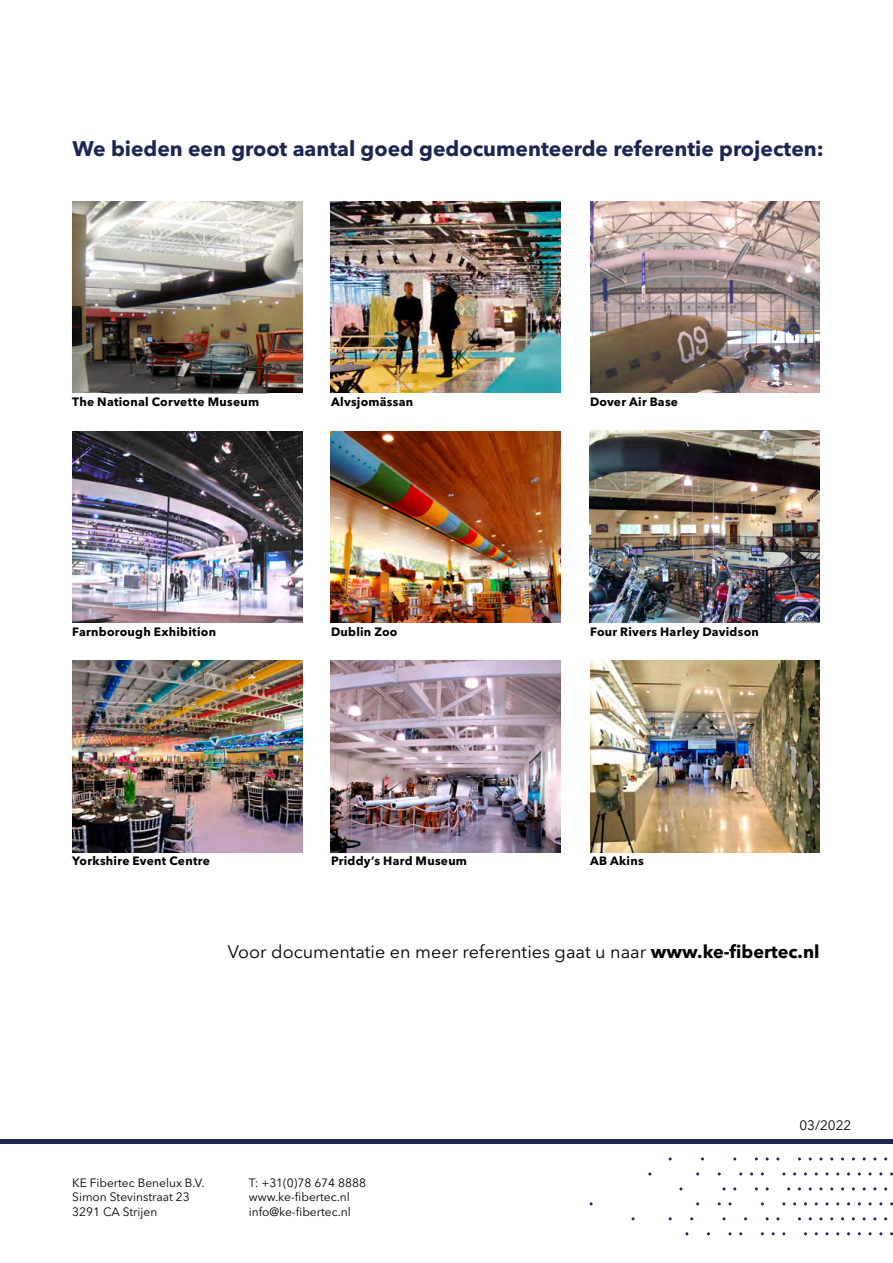
<style>
.page{position:relative;width:893px;height:1263px;background:#fff}
.page>*{position:absolute;margin:0;border:0;box-sizing:border-box;transform-origin:0 0}
.t1{font:700 21px "Avenir Next LT Pro";color:#1d2552}
.t2{font:18px "Avenir Next LT Pro";color:#000}
.t3{font:13.5px "Avenir Next LT Pro";color:#000}
.t4{font:700 12px "Avenir Next LT Pro";letter-spacing:.02em;color:#000}
.t5{font:12px/14.4px "Avenir Next LT Pro";color:#000}
.s1{font-weight:700}
</style>
<div class="page">
<div style="left:0;top:1139px;width:893px;height:5px;background:#1d2552"></div>
<img style="left:72px;top:431px;width:230px;height:191px">
<img style="left:72px;top:661px;width:230px;height:191px">
<img style="left:331px;top:431px;width:229px;height:191px">
<img style="left:331px;top:661px;width:229px;height:191px">
<img style="left:72px;top:202px;width:230px;height:191px">
<div style="left:72px;top:201px;width:230px;height:192px;border:1px solid #000;border-radius:38px"></div>
<img style="left:331px;top:202px;width:229px;height:191px">
<img style="left:590px;top:431px;width:229px;height:191px">
<img style="left:590px;top:201px;width:230px;height:192px">
<img style="left:590px;top:661px;width:230px;height:191px">
<h1 class="t1" style="left:72px;top:135px;width:753px">We bieden een groot aantal goed gedocumenteerde referentie projecten:</h1>
<p class="t4" style="left:72px;top:395px;width:188px">The National Corvette Museum</p>
<p class="t4" style="left:331px;top:395px;width:84px">Alvsjomässan</p>
<p class="t4" style="left:590px;top:395px;width:90px">Dover Air Base</p>
<p class="t4" style="left:72px;top:625px;width:145px">Farnborough Exhibition</p>
<p class="t4" style="left:331px;top:625px;width:68px">Dublin Zoo</p>
<p class="t4" style="left:590px;top:625px;width:170px">Four Rivers Harley Davidson</p>
<p class="t4" style="left:72px;top:853px;width:139px">Yorkshire Event Centre</p>
<p class="t4" style="left:331px;top:853px;width:137px">Priddy’s Hard Museum</p>
<p class="t4" style="left:590px;top:853px;width:55px">AB Akins</p>
<h2 class="t2" style="left:228px;top:941px;width:593px">Voor documentatie en meer referenties gaat u naar <span class="s1">www.ke-fibertec.nl</span></h2>
<p class="t5" style="left:72px;top:1175px;width:134px">KE Fibertec Benelux B.V.<br>Simon Stevinstraat 23<br>3291 CA Strijen</p>
<p class="t5" style="left:249px;top:1175px;width:119px">T: +31(0)78 674 8888 www.ke-fibertec.nl info@ke-fibertec.nl</p>
<p class="t3" style="left:799px;top:1117px;width:53px">03/2022</p>
</div>
